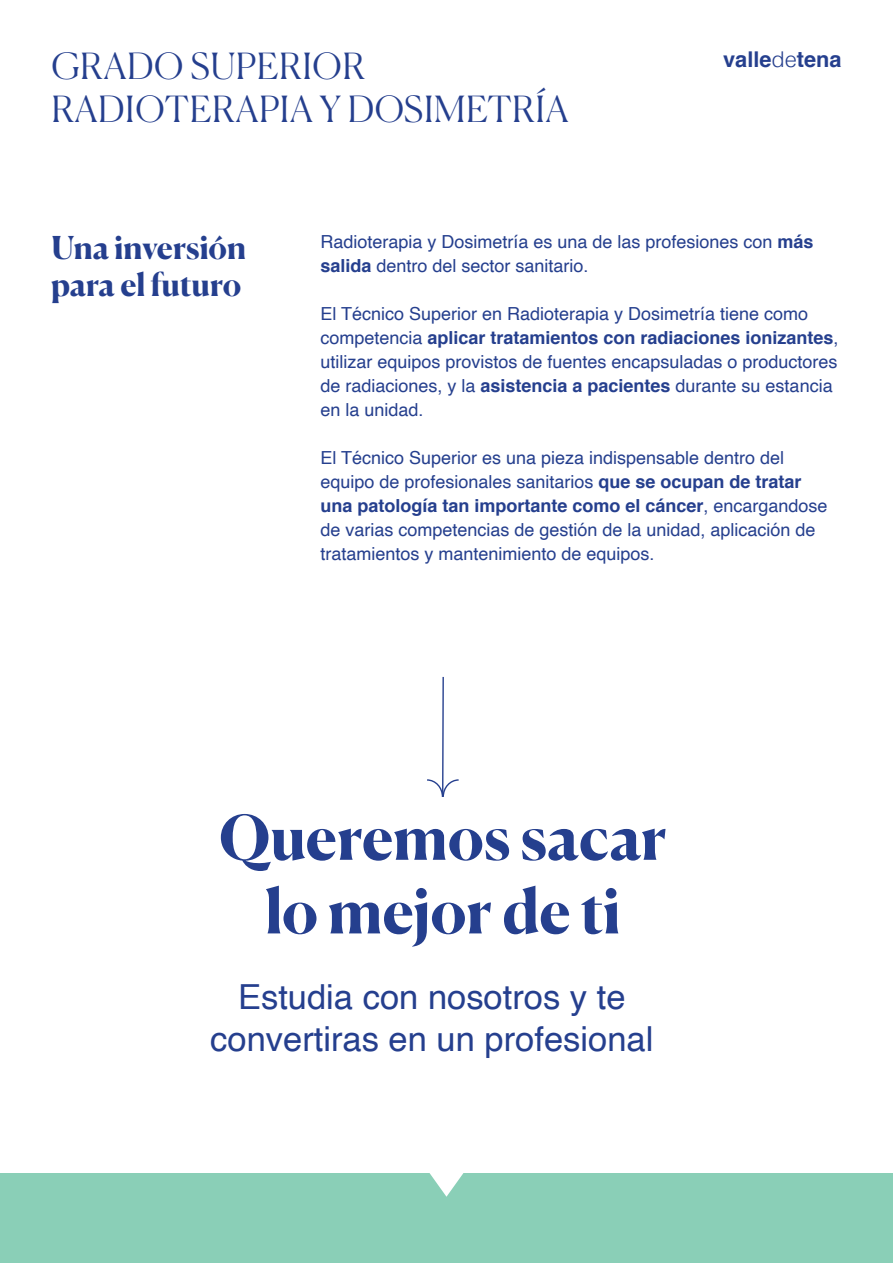
<style>
.page{position:relative;width:893px;height:1263px;background:#fff}
.page>*{position:absolute;margin:0;border:0;box-sizing:border-box;transform-origin:0 0}
.t1{font:700 61.35px/73.7px "Canela";letter-spacing:-.005em;color:#253f8e;text-align:center}
.t2{font:300 36px/43.2px "Canela";letter-spacing:.02em;color:#253f8e}
.t3{font:34.5px/41.4px "Helvetica";color:#253f8e;text-align:center}
.t4{font:700 31.5px/37.8px "Canela";letter-spacing:-.005em;color:#253f8e}
.t5{font:700 21.75px "Helvetica";color:#253f8e}
.t6{font:18px/24px "Helvetica";color:#253f8e}
.s1{font-weight:300}
.s2{font-weight:700}
</style>
<div class="page">
<div style="left:0;top:1174px;width:893px;height:89px;background:#8acfb7"></div>
<svg style="left:429px;top:1173px;width:35px;height:24px"></svg>
<svg style="left:427px;top:676px;width:32px;height:121px"></svg>
<h2 class="t2" style="left:51px;top:45px;width:519px">GRADO SUPERIOR<br>RADIOTERAPIA Y DOSIMETRÍA</h2>
<p class="t5" style="left:723px;top:51px;width:120px">valle<span class="s1">de</span>tena</p>
<h3 class="t4" style="left:51px;top:231px;width:197px">Una inversión para el futuro</h3>
<p class="t6" style="left:320px;top:231px;width:495px">Radioterapia y Dosimetría es una de las profesiones con <span class="s2">más salida</span> dentro del sector sanitario.</p>
<p class="t6" style="left:320px;top:303px;width:520px">El Técnico Superior en Radioterapia y Dosimetría tiene como competencia <span class="s2">aplicar tratamientos con radiaciones ionizantes</span>, utilizar equipos provistos de fuentes encapsuladas o productores de radiaciones, y la <span class="s2">asistencia a pacientes</span> durante su estancia en la unidad.</p>
<p class="t6" style="left:320px;top:447px;width:509px">El Técnico Superior es una pieza indispensable dentro del equipo de profesionales sanitarios <span class="s2">que se ocupan de tratar una patología tan importante como el cáncer</span>, encargandose de varias competencias de gestión de la unidad, aplicación de tratamientos y mantenimiento de equipos.</p>
<h1 class="t1" style="left:219px;top:806px;width:449px">Queremos sacar lo mejor de ti</h1>
<h3 class="t3" style="left:210px;top:979px;width:445px">Estudia con nosotros y te convertiras en un profesional</h3>
</div>
